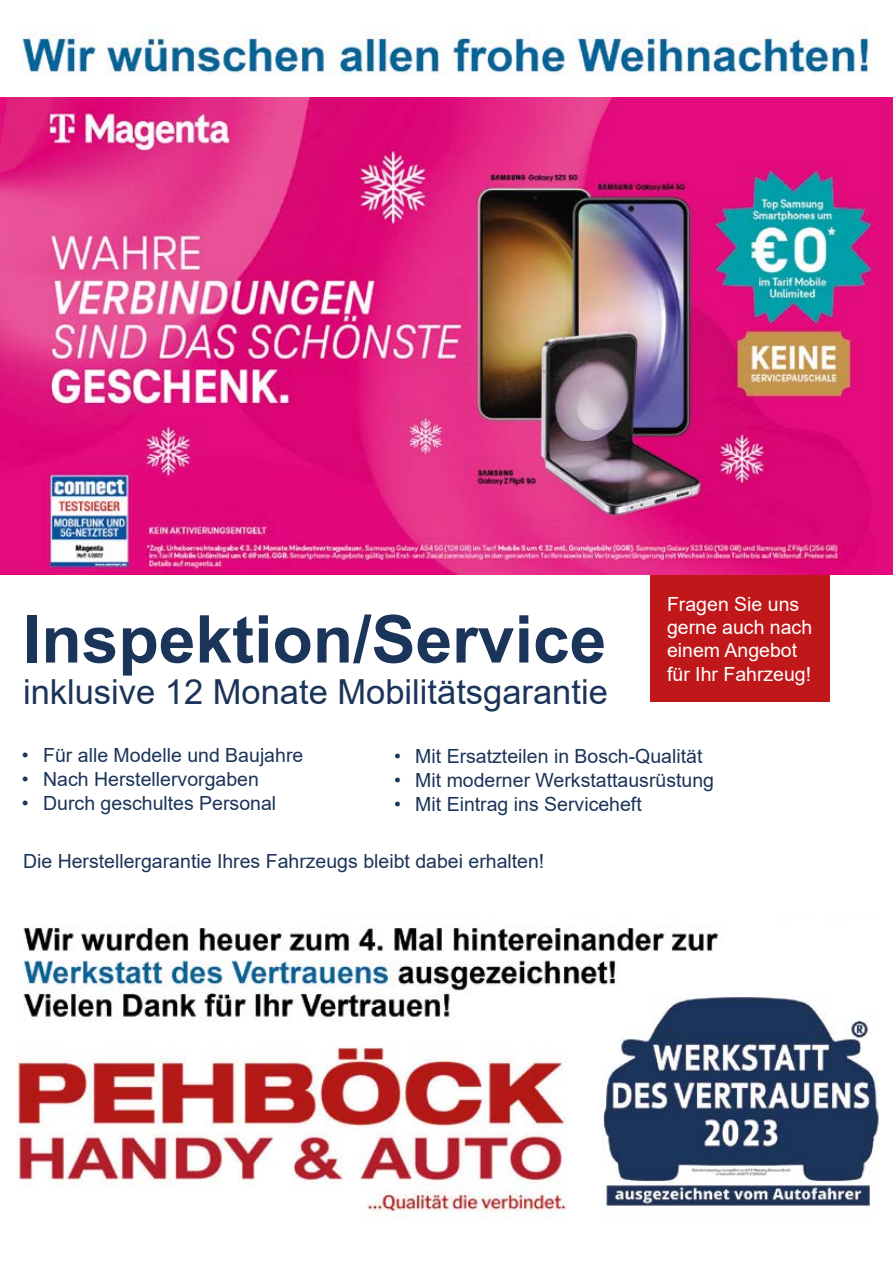
<style>
.page{position:relative;width:893px;height:1263px;background:#fff}
.page>*{position:absolute;margin:0;border:0;box-sizing:border-box;transform-origin:0 0}
.t1{font:700 66px "Arial";color:#1b3459}
.t2{font:34.5px "Arial";color:#1b3459}
.t3{font:19.5px "Arial";color:#1b3459}
.t4{font:19.5px/23.4px "Arial";color:#fff}
</style>
<div class="page">
<img style="left:0;top:97px;width:893px;height:478px">
<img style="left:22px;top:26px;width:847px;height:50px">
<img style="left:16px;top:926px;width:863px;height:292px">
<div style="left:650px;top:575px;width:179px;height:127px;background:#c0181a"></div>
<h1 class="t1" style="left:23px;top:593px;width:585px">Inspektion/Service</h1>
<h2 class="t2" style="left:23px;top:668px;width:586px">inklusive 12 Monate Mobilitätsgarantie</h2>
<p class="t4" style="left:667px;top:592px;width:147px">Fragen Sie uns gerne auch nach einem Angebot für Ihr Fahrzeug!</p>
<p class="t3" style="left:22px;top:741px;width:283px">• Für alle Modelle und Baujahre</p>
<p class="t3" style="left:22px;top:765px;width:238px">• Nach Herstellervorgaben</p>
<p class="t3" style="left:22px;top:789px;width:256px">• Durch geschultes Personal</p>
<p class="t3" style="left:394px;top:743px;width:310px">• Mit Ersatzteilen in Bosch-Qualität</p>
<p class="t3" style="left:394px;top:767px;width:321px">• Mit moderner Werkstattausrüstung</p>
<p class="t3" style="left:394px;top:791px;width:249px">• Mit Eintrag ins Serviceheft</p>
<p class="t3" style="left:23px;top:847px;width:523px">Die Herstellergarantie Ihres Fahrzeugs bleibt dabei erhalten!</p>
</div>
